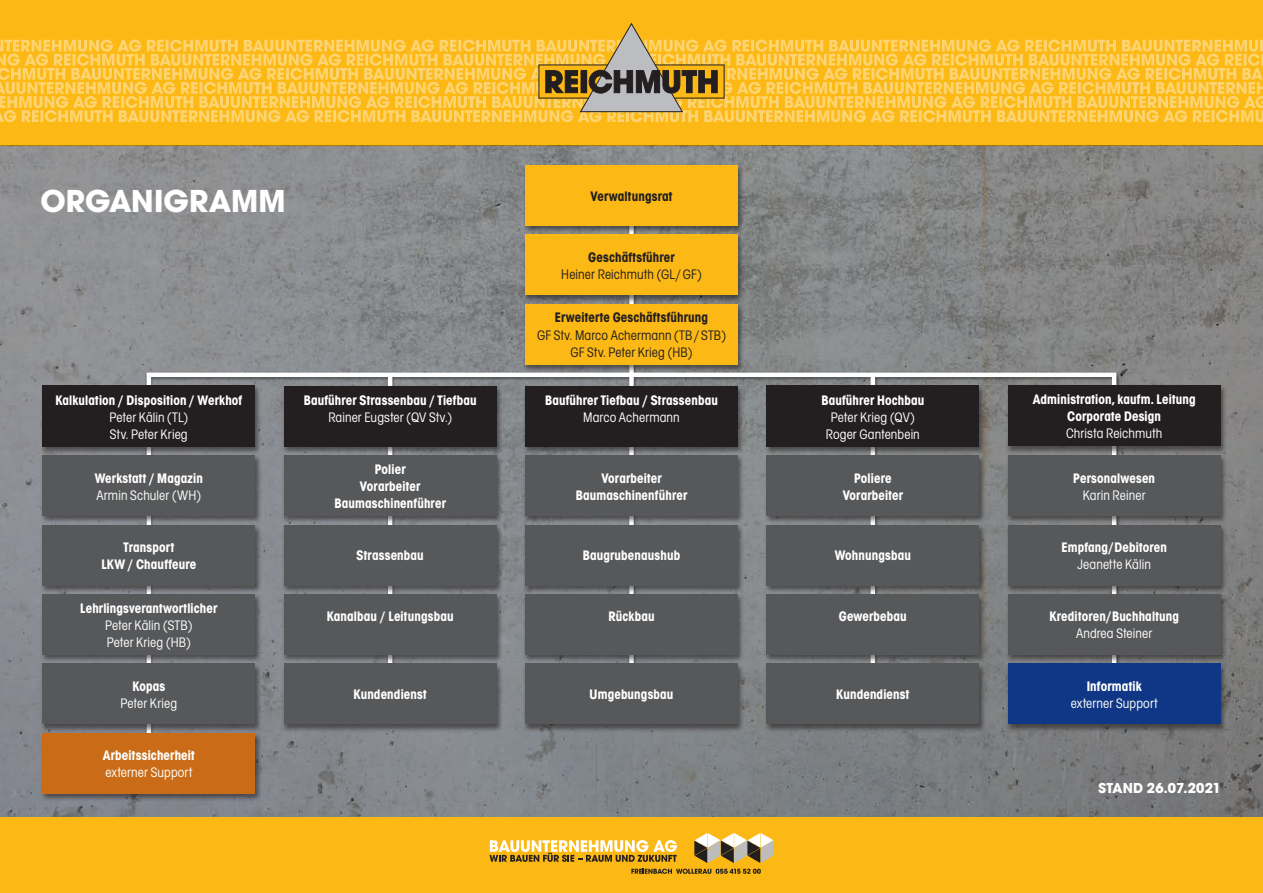
<style>
.page{position:relative;width:1263px;height:893px;background:#fcb814}
.page>*{position:absolute;margin:0;border:0;box-sizing:border-box;transform-origin:0 0}
.t1{font:700 33px "Avant Gar Got Itc T";letter-spacing:.005em;color:#fff}
.t2{font:700 15px "Avant Gar Got Itc T";letter-spacing:.01em;color:#fff}
.t3{font:14.25px/17.1px "Avant Gar Got Itc T Bol Con";letter-spacing:.01em;color:#fff;text-align:center}
.t4{font:14.25px/17.1px "Avant Gar Got Itc T Boo Con";letter-spacing:.01em;color:#fff}
.t5{font:14.25px/17.1px "Avant Gar Got Itc T Boo Con";letter-spacing:.01em;color:#231f20;text-align:center}
.t6{font:14.25px "Avant Gar Got Itc T Bol Con";letter-spacing:.015em;color:#231f20}
</style>
<div class="page">
<img style="left:0;top:146px;width:1263px;height:670px">
<svg style="left:0;top:23px;width:1263px;height:99px"></svg>
<svg style="left:489px;top:840px;width:188px;height:22px"></svg>
<svg style="left:694px;top:833px;width:79px;height:30px"></svg>
<svg style="left:631px;top:869px;width:130px;height:5px"></svg>
<div style="left:145px;top:195px;width:975px;height:559px;background:#231f20;opacity:.75"></div>
<svg style="left:144px;top:370px;width:975px;height:384px"></svg>
<div style="left:629px;top:197px;width:5px;height:494px;background:#fff"></div>
<hr style="left:388px;top:375px;width:4px;height:316px;background:#fff">
<div style="left:870px;top:375px;width:5px;height:316px;background:#fff"></div>
<div style="left:523px;top:164px;width:222px;height:70px;background:#231f20;opacity:.6"></div>
<div style="left:525px;top:165px;width:213px;height:61px;background:#fcb814"></div>
<div style="left:523px;top:524px;width:222px;height:70px;background:#231f20;opacity:.6"></div>
<div style="left:525px;top:525px;width:213px;height:60px;background:#57585a"></div>
<div style="left:281px;top:524px;width:222px;height:70px;background:#231f20;opacity:.6"></div>
<div style="left:284px;top:525px;width:212px;height:60px;background:#57585a"></div>
<div style="left:1005px;top:524px;width:222px;height:70px;background:#231f20;opacity:.6"></div>
<div style="left:1008px;top:525px;width:212px;height:60px;background:#57585a"></div>
<div style="left:40px;top:524px;width:222px;height:70px;background:#231f20;opacity:.6"></div>
<div style="left:43px;top:525px;width:212px;height:60px;background:#57585a"></div>
<div style="left:764px;top:524px;width:222px;height:70px;background:#231f20;opacity:.6"></div>
<div style="left:766px;top:525px;width:213px;height:60px;background:#57585a"></div>
<div style="left:40px;top:732px;width:222px;height:70px;background:#231f20;opacity:.6"></div>
<div style="left:43px;top:733px;width:212px;height:60px;background:#ca6c17"></div>
<div style="left:523px;top:385px;width:222px;height:70px;background:#231f20;opacity:.6"></div>
<div style="left:525px;top:386px;width:213px;height:60px;background:#231f20"></div>
<div style="left:281px;top:385px;width:222px;height:70px;background:#231f20;opacity:.6"></div>
<div style="left:284px;top:386px;width:212px;height:60px;background:#231f20"></div>
<div style="left:1005px;top:385px;width:222px;height:69px;background:#231f20;opacity:.6"></div>
<div style="left:1008px;top:386px;width:212px;height:60px;background:#231f20"></div>
<div style="left:40px;top:385px;width:222px;height:70px;background:#231f20;opacity:.6"></div>
<div style="left:43px;top:386px;width:212px;height:61px;background:#231f20"></div>
<div style="left:764px;top:385px;width:222px;height:70px;background:#231f20;opacity:.6"></div>
<div style="left:766px;top:386px;width:213px;height:61px;background:#231f20"></div>
<div style="left:523px;top:593px;width:222px;height:70px;background:#231f20;opacity:.6"></div>
<div style="left:525px;top:594px;width:213px;height:61px;background:#57585a"></div>
<div style="left:281px;top:593px;width:222px;height:70px;background:#231f20;opacity:.6"></div>
<div style="left:284px;top:594px;width:212px;height:61px;background:#57585a"></div>
<div style="left:1005px;top:593px;width:222px;height:70px;background:#231f20;opacity:.6"></div>
<div style="left:1008px;top:594px;width:212px;height:61px;background:#57585a"></div>
<div style="left:40px;top:593px;width:222px;height:70px;background:#231f20;opacity:.6"></div>
<div style="left:43px;top:594px;width:212px;height:61px;background:#57585a"></div>
<div style="left:764px;top:593px;width:222px;height:70px;background:#231f20;opacity:.6"></div>
<div style="left:766px;top:594px;width:213px;height:61px;background:#57585a"></div>
<div style="left:523px;top:234px;width:222px;height:69px;background:#231f20;opacity:.6"></div>
<div style="left:525px;top:235px;width:213px;height:60px;background:#fcb814"></div>
<div style="left:523px;top:303px;width:222px;height:70px;background:#231f20;opacity:.6"></div>
<div style="left:525px;top:304px;width:213px;height:60px;background:#fcb814"></div>
<div style="left:523px;top:454px;width:222px;height:70px;background:#231f20;opacity:.6"></div>
<div style="left:525px;top:455px;width:213px;height:61px;background:#57585a"></div>
<div style="left:281px;top:454px;width:222px;height:70px;background:#231f20;opacity:.6"></div>
<div style="left:284px;top:455px;width:212px;height:61px;background:#57585a"></div>
<div style="left:1005px;top:454px;width:222px;height:70px;background:#231f20;opacity:.6"></div>
<div style="left:1008px;top:455px;width:212px;height:61px;background:#57585a"></div>
<div style="left:40px;top:454px;width:222px;height:70px;background:#231f20;opacity:.6"></div>
<div style="left:43px;top:455px;width:212px;height:61px;background:#57585a"></div>
<div style="left:764px;top:454px;width:222px;height:70px;background:#231f20;opacity:.6"></div>
<div style="left:766px;top:455px;width:213px;height:61px;background:#57585a"></div>
<div style="left:523px;top:663px;width:222px;height:69px;background:#231f20;opacity:.6"></div>
<div style="left:525px;top:664px;width:213px;height:60px;background:#57585a"></div>
<div style="left:281px;top:663px;width:222px;height:69px;background:#231f20;opacity:.6"></div>
<div style="left:284px;top:664px;width:212px;height:60px;background:#57585a"></div>
<div style="left:1005px;top:663px;width:222px;height:69px;background:#231f20;opacity:.6"></div>
<div style="left:1008px;top:664px;width:212px;height:60px;background:#103785"></div>
<div style="left:40px;top:663px;width:222px;height:69px;background:#231f20;opacity:.6"></div>
<div style="left:43px;top:664px;width:212px;height:60px;background:#57585a"></div>
<div style="left:764px;top:663px;width:222px;height:69px;background:#231f20;opacity:.6"></div>
<div style="left:766px;top:664px;width:213px;height:60px;background:#57585a"></div>
<h1 class="t1" style="left:40px;top:181px;width:247px">ORGANIGRAMM</h1>
<p class="t6" style="left:590px;top:188px;width:83px">Verwaltungsrat</p>
<p class="t6" style="left:588px;top:248px;width:88px">Geschäftsführer</p>
<p class="t5" style="left:561px;top:266px;width:142px">Heiner Reichmuth (GL/GF)</p>
<p class="t6" style="left:555px;top:309px;width:155px">Erweiterte Geschäftsführung</p>
<p class="t5" style="left:537px;top:326px;width:190px">GF Stv. Marco Achermann (TB/STB)<br>GF Stv. Peter Krieg (HB)</p>
<p class="t3" style="left:55px;top:391px;width:188px">Kalkulation / Disposition / Werkhof</p>
<p class="t4" style="left:110px;top:409px;width:80px">Peter Kälin (TL)<br>Stv. Peter Krieg</p>
<p class="t3" style="left:304px;top:391px;width:174px">Bauführer Strassenbau / Tiefbau</p>
<p class="t4" style="left:328px;top:409px;width:125px">Rainer Eugster (QV Stv.)</p>
<p class="t3" style="left:545px;top:391px;width:174px">Bauführer Tiefbau / Strassenbau</p>
<p class="t4" style="left:583px;top:409px;width:98px">Marco Achermann</p>
<p class="t3" style="left:821px;top:391px;width:104px">Bauführer Hochbau</p>
<p class="t4" style="left:826px;top:409px;width:96px;text-align:center">Peter Krieg (QV)<br>Roger Gantenbein</p>
<p class="t3" style="left:1033px;top:391px;width:164px">Administration, kaufm. Leitung<br>Corporate Design</p>
<p class="t4" style="left:1066px;top:425px;width:98px">Christa Reichmuth</p>
<p class="t3" style="left:95px;top:469px;width:110px">Werkstatt / Magazin</p>
<p class="t4" style="left:97px;top:486px;width:106px">Armin Schuler (WH)</p>
<p class="t3" style="left:334px;top:461px;width:113px">Polier<br>Vorarbeiter<br>Baumaschinenführer</p>
<p class="t3" style="left:1073px;top:469px;width:83px">Personalwesen</p>
<p class="t3" style="left:576px;top:469px;width:113px">Vorarbeiter<br>Baumaschinenführer</p>
<p class="t3" style="left:843px;top:469px;width:62px">Poliere<br>Vorarbeiter</p>
<p class="t4" style="left:1083px;top:486px;width:64px">Karin Reiner</p>
<p class="t3" style="left:101px;top:538px;width:96px">Transport<br>LKW / Chauffeure</p>
<p class="t3" style="left:835px;top:547px;width:78px">Wohnungsbau</p>
<p class="t3" style="left:357px;top:547px;width:69px">Strassenbau</p>
<p class="t3" style="left:583px;top:547px;width:99px">Baugrubenaushub</p>
<p class="t3" style="left:1061px;top:538px;width:107px">Empfang/Debitoren</p>
<p class="t4" style="left:1077px;top:556px;width:75px">Jeanette Kälin</p>
<p class="t3" style="left:80px;top:599px;width:139px">Lehrlingsverantwortlicher</p>
<p class="t4" style="left:105px;top:617px;width:89px">Peter Kälin (STB)<br>Peter Krieg (HB)</p>
<p class="t3" style="left:132px;top:677px;width:34px">Kopas</p>
<p class="t4" style="left:121px;top:695px;width:58px">Peter Krieg</p>
<p class="t3" style="left:103px;top:747px;width:93px">Arbeitssicherheit</p>
<p class="t4" style="left:105px;top:764px;width:88px">externer Support</p>
<p class="t3" style="left:327px;top:608px;width:128px">Kanalbau / Leitungsbau</p>
<p class="t3" style="left:608px;top:608px;width:48px">Rückbau</p>
<p class="t3" style="left:1049px;top:608px;width:131px">Kreditoren/Buchhaltung</p>
<p class="t4" style="left:1076px;top:625px;width:78px">Andrea Steiner</p>
<p class="t3" style="left:839px;top:608px;width:69px">Gewerbebau</p>
<p class="t3" style="left:354px;top:686px;width:75px">Kundendienst</p>
<p class="t3" style="left:589px;top:686px;width:85px">Umgebungsbau</p>
<p class="t3" style="left:836px;top:686px;width:75px">Kundendienst</p>
<p class="t3" style="left:1087px;top:677px;width:56px">Informatik</p>
<p class="t4" style="left:1071px;top:695px;width:88px">externer Support</p>
<p class="t2" style="left:1098px;top:779px;width:124px">STAND 26.07.2021</p>
</div>
